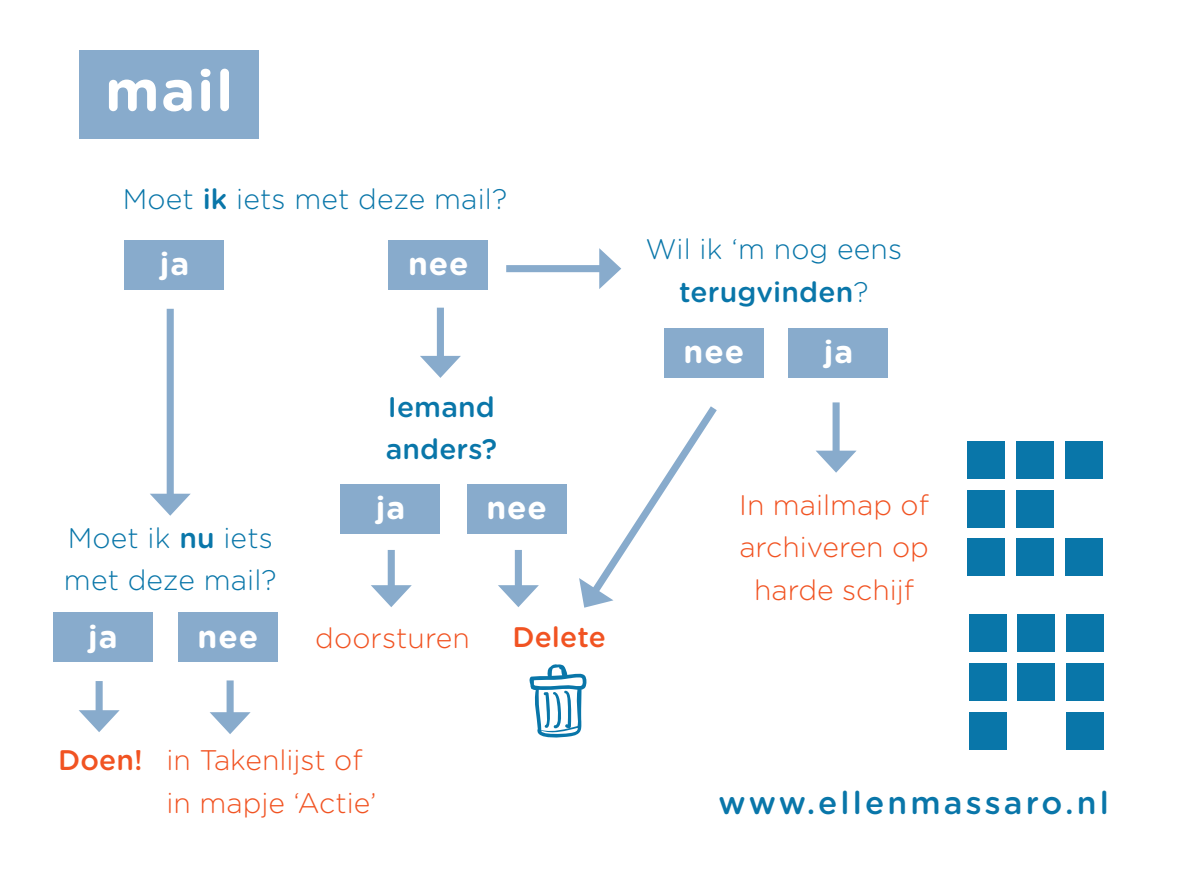
<style>
.page{position:relative;width:1191px;height:893px;background:#fff}
.page>*{position:absolute;margin:0;border:0;box-sizing:border-box;transform-origin:0 0}
.t1{font:700 57.4px "Gotham Rounded";color:#fff}
.t2{font:700 31.85px "Gotham Rounded";letter-spacing:.03em;color:#fff}
.t3{font:500 31.85px "Gotham Rounded";letter-spacing:.1em;color:#0976a9}
.t4{font:300 28.35px/42.4px "Gotham Rounded";letter-spacing:.005em;color:#0976a9;text-align:center}
.t5{font:300 28.35px/42.4px "Gotham Rounded";color:#f15322;text-align:center}
.t6{font:500 28.35px/42.4px "Gotham Rounded";letter-spacing:.005em;color:#0976a9}
.t7{font:500 28.35px "Gotham Rounded";letter-spacing:.005em;color:#f15322}
.s1{font-weight:500}
</style>
<div class="page">
<div style="left:80px;top:50px;width:179px;height:88px;background:#88abcc"></div>
<div style="left:125px;top:240px;width:99px;height:49px;background:#88abcc"></div>
<div style="left:167px;top:309px;width:7px;height:191px;background:#88abcc"></div>
<svg style="left:150px;top:494px;width:41px;height:22px"></svg>
<div style="left:388px;top:240px;width:100px;height:49px;background:#88abcc"></div>
<div style="left:506px;top:265px;width:99px;height:7px;background:#88abcc"></div>
<svg style="left:599px;top:248px;width:22px;height:41px"></svg>
<div style="left:788px;top:328px;width:100px;height:49px;background:#88abcc"></div>
<div style="left:664px;top:328px;width:99px;height:49px;background:#88abcc"></div>
<svg style="left:579px;top:406px;width:138px;height:202px"></svg>
<div style="left:340px;top:484px;width:100px;height:50px;background:#88abcc"></div>
<div style="left:53px;top:613px;width:100px;height:49px;background:#88abcc"></div>
<div style="left:96px;top:681px;width:7px;height:35px;background:#88abcc"></div>
<svg style="left:79px;top:710px;width:41px;height:22px"></svg>
<div style="left:466px;top:484px;width:100px;height:49px;background:#88abcc"></div>
<div style="left:967px;top:441px;width:38px;height:38px;background:#0976a9"></div>
<div style="left:1016px;top:441px;width:37px;height:38px;background:#0976a9"></div>
<div style="left:1064px;top:441px;width:38px;height:38px;background:#0976a9"></div>
<div style="left:967px;top:490px;width:38px;height:37px;background:#0976a9"></div>
<div style="left:1016px;top:490px;width:37px;height:37px;background:#0976a9"></div>
<div style="left:967px;top:539px;width:38px;height:37px;background:#0976a9"></div>
<div style="left:1016px;top:539px;width:37px;height:37px;background:#0976a9"></div>
<div style="left:1064px;top:539px;width:38px;height:37px;background:#0976a9"></div>
<div style="left:969px;top:615px;width:37px;height:37px;background:#0976a9"></div>
<div style="left:1017px;top:615px;width:38px;height:37px;background:#0976a9"></div>
<div style="left:1066px;top:615px;width:37px;height:37px;background:#0976a9"></div>
<div style="left:969px;top:663px;width:37px;height:38px;background:#0976a9"></div>
<div style="left:1017px;top:663px;width:38px;height:38px;background:#0976a9"></div>
<div style="left:1066px;top:663px;width:37px;height:38px;background:#0976a9"></div>
<div style="left:969px;top:712px;width:37px;height:37px;background:#0976a9"></div>
<div style="left:1066px;top:712px;width:37px;height:37px;background:#0976a9"></div>
<div style="left:437px;top:308px;width:7px;height:54px;background:#88abcc"></div>
<svg style="left:420px;top:356px;width:41px;height:22px"></svg>
<div style="left:226px;top:680px;width:8px;height:38px;background:#88abcc"></div>
<svg style="left:210px;top:712px;width:41px;height:22px"></svg>
<div style="left:178px;top:613px;width:100px;height:49px;background:#88abcc"></div>
<div style="left:388px;top:550px;width:7px;height:41px;background:#88abcc"></div>
<svg style="left:371px;top:585px;width:41px;height:22px"></svg>
<div style="left:515px;top:550px;width:7px;height:41px;background:#88abcc"></div>
<svg style="left:498px;top:585px;width:41px;height:22px"></svg>
<div style="left:832px;top:402px;width:7px;height:55px;background:#88abcc"></div>
<svg style="left:816px;top:451px;width:40px;height:22px"></svg>
<svg style="left:529px;top:664px;width:58px;height:74px"></svg>
<h1 class="t1" style="left:105px;top:48px;width:130px">mail</h1>
<p class="t4" style="left:123px;top:176px;width:386px">Moet <span class="s1">ik</span> iets met deze mail?</p>
<p class="t2" style="left:160px;top:240px;width:31px">ja</p>
<p class="t2" style="left:408px;top:240px;width:62px">nee</p>
<p class="t6" style="left:386px;top:384px;width:113px">Iemand anders?</p>
<p class="t2" style="left:376px;top:484px;width:31px">ja</p>
<p class="t2" style="left:486px;top:484px;width:62px">nee</p>
<p class="t4" style="left:64px;top:515px;width:214px;text-align:left">Moet ik <span class="s1">nu</span> iets met deze mail?</p>
<p class="t2" style="left:88px;top:613px;width:31px">ja</p>
<p class="t2" style="left:198px;top:613px;width:62px">nee</p>
<p class="t7" style="left:512px;top:616px;width:95px">Delete</p>
<p class="t5" style="left:315px;top:616px;width:156px">doorsturen</p>
<p class="t7" style="left:58px;top:739px;width:86px">Doen!</p>
<p class="t5" style="left:167px;top:738px;width:212px;text-align:left">in Takenlijst of in mapje ‘Actie’</p>
<p class="t4" style="left:645px;top:227px;width:258px">Wil ik ‘m nog eens <span class="s1">terugvinden</span>?</p>
<p class="t2" style="left:683px;top:328px;width:62px">nee</p>
<p class="t2" style="left:824px;top:328px;width:31px">ja</p>
<p class="t5" style="left:739px;top:482px;width:191px">In mailmap of archiveren op harde schijf</p>
<p class="t3" style="left:718px;top:780px;width:392px">www.ellenmassaro.nl</p>
</div>
